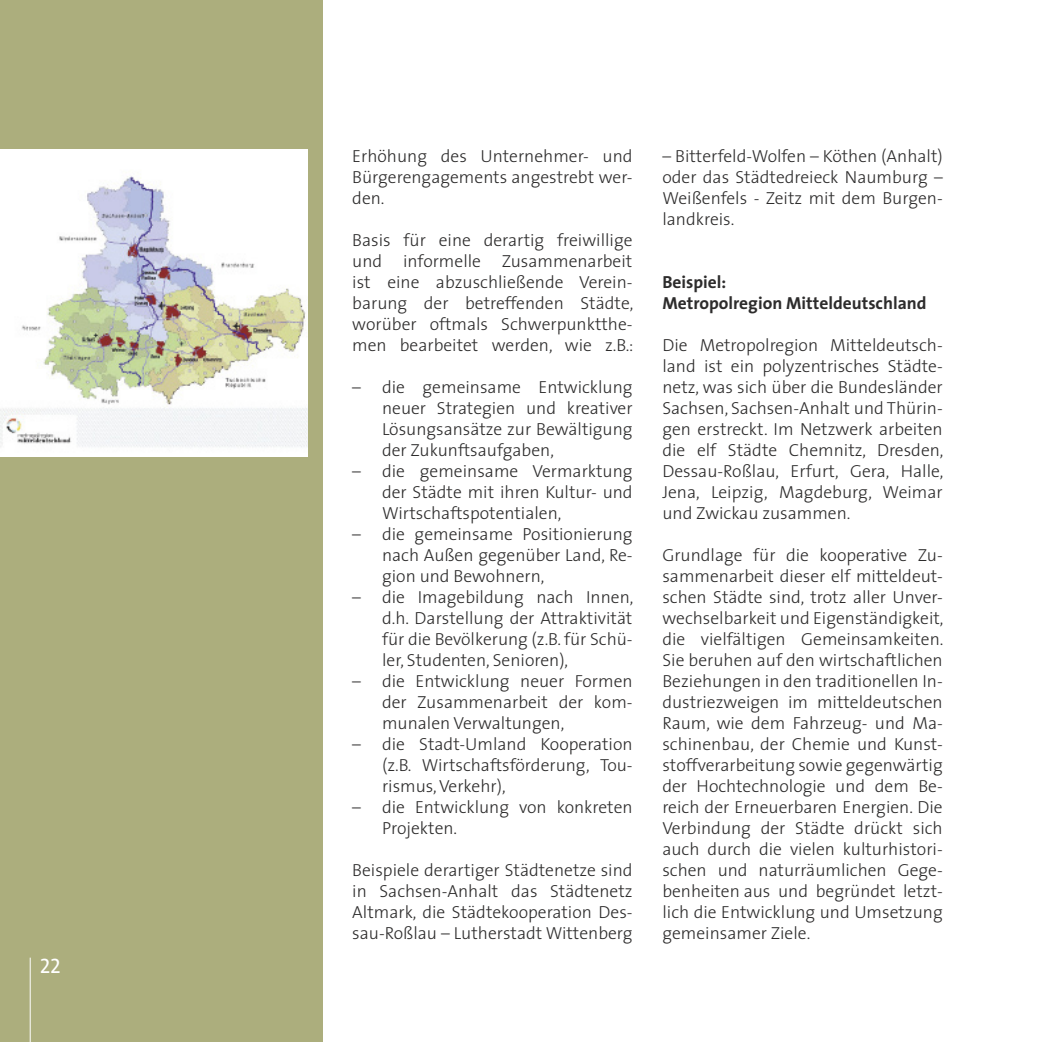
<style>
.page{position:relative;width:1042px;height:1042px;background:#fff}
.page>*{position:absolute;margin:0;border:0;box-sizing:border-box;transform-origin:0 0}
.t1{font:21px "The Sans Caps";color:#fff}
.t2{font:300 17.5px/21px "The Sans";color:#2d2c2c;text-align:justify}
.t3{font:700 17.5px/21px "The Sans";color:#2d2c2c}
</style>
<div class="page">
<div style="left:0;top:0;width:322px;height:1042px;background:#acae7d"></div>
<hr style="left:30px;top:957px;width:1px;height:85px;background:#fff">
<div style="left:0;top:149px;width:308px;height:307px;background:#fff"></div>
<img style="left:0;top:176px;width:308px;height:271px">
<p class="t1" style="left:40px;top:948px;width:23px">22</p>
<p class="t2" style="left:352px;top:145px;width:282px">Erhöhung des Unternehmer- und Bürgerengagements angestrebt wer&shy;den.</p>
<p class="t2" style="left:352px;top:229px;width:283px">Basis für eine derartig freiwillige und informelle Zusammenarbeit ist eine abzuschließende Verein&shy;barung der betreffenden Städte, worüber oftmals Schwerpunktthe&shy;men bearbeitet werden, wie z.B.:</p>
<p class="t2" style="left:382px;top:376px;width:252px;text-indent:-30px">– die gemeinsame Entwicklung neuer Strategien und kreativer Lösungsansätze zur Bewältigung der Zukunftsaufgaben,</p>
<p class="t2" style="left:382px;top:460px;width:252px;text-indent:-30px">– die gemeinsame Vermarktung der Städte mit ihren Kultur- und Wirtschaftspotentialen,</p>
<p class="t2" style="left:382px;top:523px;width:252px;text-indent:-30px">– die gemeinsame Positionierung nach Außen gegenüber Land, Re&shy;gion und Bewohnern,</p>
<p class="t2" style="left:382px;top:586px;width:253px;text-indent:-30px">– die Imagebildung nach Innen, d.h. Darstellung der Attraktivität für die Bevölkerung (z.B. für Schü&shy;ler, Studenten, Senioren),</p>
<p class="t2" style="left:382px;top:670px;width:252px;text-indent:-30px">– die Entwicklung neuer Formen der Zusammenarbeit der kom&shy;munalen Verwaltungen,</p>
<p class="t2" style="left:382px;top:733px;width:252px;text-indent:-30px">– die Stadt-Umland Kooperation (z.B. Wirtschaftsförderung, Tou&shy;rismus, Verkehr),</p>
<p class="t2" style="left:382px;top:796px;width:252px;text-indent:-30px">– die Entwicklung von konkreten<br>Projekten.</p>
<p class="t2" style="left:352px;top:859px;width:282px">Beispiele derartiger Städtenetze sind in Sachsen-Anhalt das Städtenetz Altmark, die Städtekooperation Des&shy;sau-Roßlau – Lutherstadt Wittenberg</p>
<p class="t2" style="left:662px;top:145px;width:282px">– Bitterfeld-Wolfen – Köthen (Anhalt) oder das Städtedreieck Naumburg – Weißenfels - Zeitz mit dem Burgen&shy;landkreis.</p>
<p class="t3" style="left:662px;top:271px;width:266px">Beispiel:<br>Metropolregion Mitteldeutschland</p>
<p class="t2" style="left:662px;top:334px;width:283px">Die Metropolregion Mitteldeutsch&shy;land ist ein polyzentrisches Städte&shy;netz, was sich über die Bundesländer Sachsen, Sachsen-Anhalt und Thürin&shy;gen erstreckt. Im Netzwerk arbeiten die elf Städte Chemnitz, Dresden, Dessau-Roßlau, Erfurt, Gera, Halle, Jena, Leipzig, Magdeburg, Weimar und Zwickau zusammen.</p>
<p class="t2" style="left:662px;top:544px;width:283px">Grundlage für die kooperative Zu&shy;sammenarbeit dieser elf mitteldeut&shy;schen Städte sind, trotz aller Unver&shy;wechselbarkeit und Eigenständigkeit, die vielfältigen Gemeinsamkeiten.<br>Sie beruhen auf den wirtschaftlichen Beziehungen in den traditionellen In&shy;dustriezweigen im mitteldeutschen Raum, wie dem Fahrzeug- und Ma&shy;schinenbau, der Chemie und Kunst&shy;stoffverarbeitung sowie gegenwärtig der Hochtechnologie und dem Be&shy;reich der Erneuerbaren Energien. Die Verbindung der Städte drückt sich auch durch die vielen kulturhistori&shy;schen und naturräumlichen Gege&shy;benheiten aus und begründet letzt&shy;lich die Entwicklung und Umsetzung gemeinsamer Ziele.</p>
</div>
